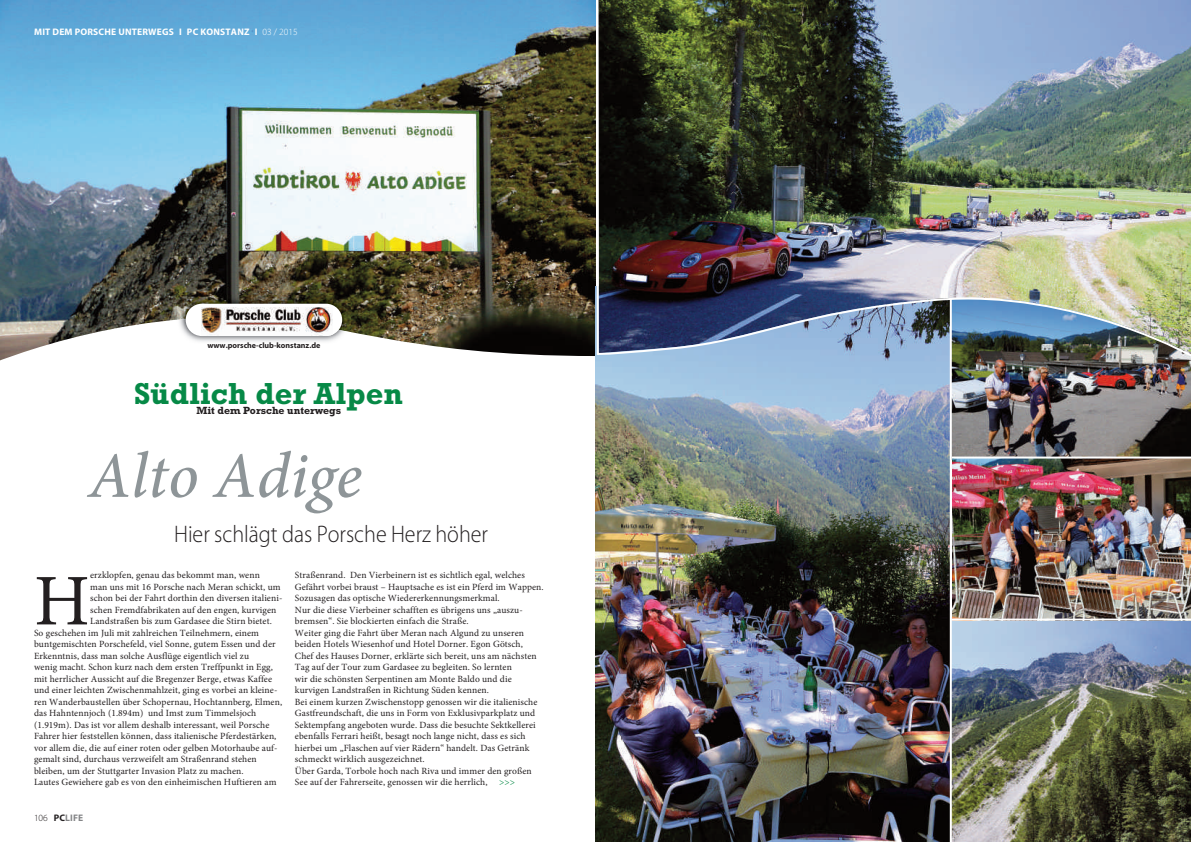
<style>
.page{position:relative;width:1191px;height:842px;background:#fff}
.page>*{position:absolute;margin:0;border:0;box-sizing:border-box;transform-origin:0 0}
.t1{font:72.8px "Minion Pro";color:#231f20}
.t2{font:italic 500 65px "Minion Pro";color:#8e9598}
.t3{font:700 30.9px "Rockwell";color:#068946}
.t4{font:300 24px "Myriad Pro";color:#231f20;scale:.92 1}
.t5{font:700 10.6px "Rockwell";color:#231f20}
.t6{font:9.5px/11.5px "Minion Pro";letter-spacing:.01em;color:#231f20}
.t7{font:700 9.5px "Myriad Pro";letter-spacing:.02em;color:#fff}
.t8{font:700 9.5px "Myriad Pro";letter-spacing:.02em;color:#848587}
.t9{font:700 8px "Myriad Pro";color:#231f20}
.s1{font-weight:300}
.s2{font-weight:300;color:#231f20}
.s3{color:#231f20}
.s4{color:#068946}
</style>
<div class="page">
<img style="left:951px;top:617px;width:239px;height:225px">
<img style="left:0;top:1px;width:586px;height:313px">
<img style="left:0;top:314px;width:586px;height:47px">
<img style="left:595px;top:361px;width:354px;height:481px">
<img style="left:951px;top:361px;width:239px;height:96px">
<img style="left:952px;top:459px;width:238px;height:160px">
<img style="left:177px;top:295px;width:174px;height:22px">
<img style="left:177px;top:317px;width:174px;height:28px">
<div style="left:186px;top:304px;width:156px;height:32px;background:#fff;border-radius:16px"></div>
<img style="left:201px;top:308px;width:131px;height:27px">
<img style="left:586px;top:1px;width:604px;height:360px">
<hr style="left:949px;top:298px;width:2px;height:544px;background:#fff">
<hr style="left:951px;top:619px;width:239px;height:2px;background:#fff">
<p class="t7" style="left:34px;top:27px;width:265px">MIT DEM PORSCHE UNTERWEGS I PC KONSTANZ I <span class="s1">03 / 2015</span></p>
<p class="t9" style="left:207px;top:340px;width:114px">www.porsche-club-konstanz.de</p>
<h3 class="t3" style="left:134px;top:375px;width:270px">Südlich der Alpen</h3>
<p class="t5" style="left:196px;top:404px;width:146px">Mit dem Porsche unterwegs</p>
<h2 class="t2" style="left:88px;top:431px;width:275px">Alto Adige</h2>
<h3 class="t4" style="left:174px;top:520px;width:343px">Hier schlägt das Porsche Herz höher</h3>
<p class="t6" style="left:90px;top:570px;width:171px">erzklopfen, genau das bekommt man, wenn</p>
<p class="t6" style="left:90px;top:581px;width:192px">man uns mit 16 Porsche nach Meran schickt, um</p>
<p class="t6" style="left:90px;top:593px;width:194px">schon bei der Fahrt dorthin den diversen italieni-</p>
<p class="t6" style="left:90px;top:604px;width:188px">schen Fremdfabrikaten auf den engen, kurvigen</p>
<p class="t6" style="left:90px;top:616px;width:183px">Landstraßen bis zum Gardasee die Stirn bietet.</p>
<p class="t6" style="left:34px;top:627px;width:226px">So geschehen im Juli mit zahlreichen Teilnehmern, einem</p>
<p class="t6" style="left:34px;top:639px;width:243px">buntgemischten Porschefeld, viel Sonne, gutem Essen und der</p>
<p class="t6" style="left:34px;top:650px;width:217px">Erkenntnis, dass man solche Ausflüge eigentlich viel zu</p>
<p class="t6" style="left:34px;top:662px;width:240px">wenig macht. Schon kurz nach dem ersten Treffpunkt in Egg,</p>
<p class="t6" style="left:34px;top:673px;width:239px">mit herrlicher Aussicht auf die Bregenzer Berge, etwas Kaffee</p>
<p class="t6" style="left:34px;top:685px;width:245px">und einer leichten Zwischenmahlzeit, ging es vorbei an kleine-</p>
<p class="t6" style="left:34px;top:696px;width:250px">ren Wanderbaustellen über Schopernau, Hochtannberg, Elmen,</p>
<p class="t6" style="left:34px;top:708px;width:224px">das Hahntennjoch (1.894m) und Imst zum Timmelsjoch</p>
<p class="t6" style="left:34px;top:719px;width:237px">(1.919m). Das ist vor allem deshalb interessant, weil Porsche</p>
<p class="t6" style="left:34px;top:731px;width:244px">Fahrer hier feststellen können, dass italienische Pferdestärken,</p>
<p class="t6" style="left:34px;top:742px;width:245px">vor allem die, die auf einer roten oder gelben Motorhaube auf-</p>
<p class="t6" style="left:34px;top:754px;width:224px">gemalt sind, durchaus verzweifelt am Straßenrand stehen</p>
<p class="t6" style="left:34px;top:765px;width:211px">bleiben, um der Stuttgarter Invasion Platz zu machen.</p>
<p class="t6" style="left:34px;top:777px;width:244px">Lautes Gewiehere gab es von den einheimischen Huftieren am</p>
<h1 class="t1" style="left:34px;top:552px;width:57px">H</h1>
<p class="t8" style="left:34px;top:812px;width:51px"><span class="s2">106</span> <span class="s3">PC</span>LIFE</p>
<p class="t6" style="left:295px;top:570px;width:250px">Straßenrand. Den Vierbeinern ist es sichtlich egal, welches Gefährt vorbei braust – Hauptsache es ist ein Pferd im Wappen.<br>Sozusagen das optische Wiedererkennungsmerkmal.<br>Nur die diese Vierbeiner schafften es übrigens uns „auszu&shy;bremsen“. Sie blockierten einfach die Straße.<br>Weiter ging die Fahrt über Meran nach Algund zu unseren beiden Hotels Wiesenhof und Hotel Dorner. Egon Götsch, Chef des Hauses Dorner, erklärte sich bereit, uns am nächsten Tag auf der Tour zum Gardasee zu begleiten. So lernten<br>wir die schönsten Serpentinen am Monte Baldo und die kurvigen Landstraßen in Richtung Süden kennen.<br>Bei einem kurzen Zwischenstopp genossen wir die italienische Gastfreundschaft, die uns in Form von Exklusivparkplatz und Sektempfang angeboten wurde. Dass die besuchte Sektkellerei ebenfalls Ferrari heißt, besagt noch lange nicht, dass es sich hierbei um „Flaschen auf vier Rädern“ handelt. Das Getränk schmeckt wirklich ausgezeichnet.<br>Über Garda, Torbole hoch nach Riva und immer den großen See auf der Fahrerseite, genossen wir die herrlich, <span class="s4">&gt;&gt;&gt;</span></p>
</div>
